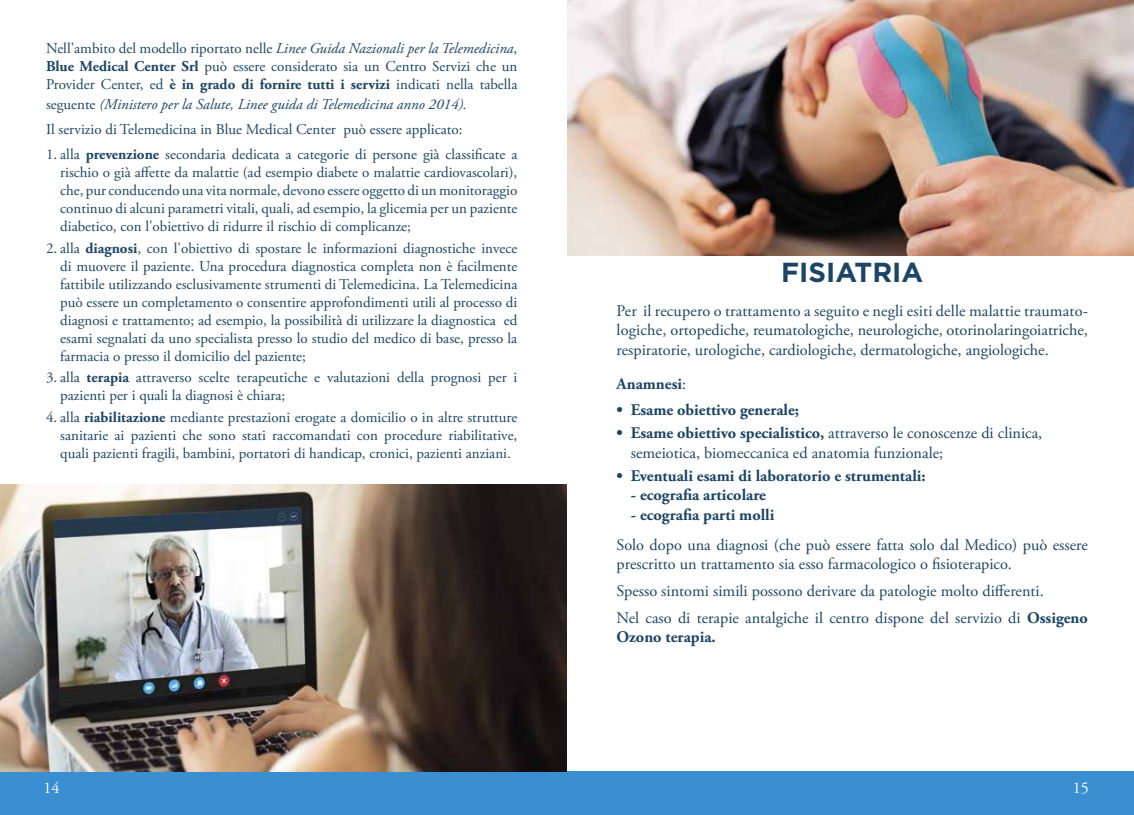
<style>
.page{position:relative;width:1134px;height:815px;background:#fff}
.page>*{position:absolute;margin:0;border:0;box-sizing:border-box;transform-origin:0 0}
.t1{font:700 27.5px "Gotham";color:#1c4565}
.t2{font:16.25px/19.5px "Adobe Garamond Pro";color:#1c4565}
.t3{font:700 16.25px "Adobe Garamond Pro";color:#1c4565}
.t4{font:16.25px "Adobe Garamond Pro";color:#fff}
.t5{font:15px/18px "Adobe Garamond Pro";color:#1c4565;text-align:justify}
.s1{font-style:italic}
.s2{font-weight:700}
.s3{font-weight:400}
</style>
<div class="page">
<div style="left:567px;top:771px;width:567px;height:44px;background:#398fd1"></div>
<div style="left:0;top:771px;width:567px;height:44px;background:#398fd1"></div>
<img style="left:567px;top:0;width:567px;height:255px">
<img style="left:0;top:484px;width:567px;height:287px">
<p class="t5" style="left:46px;top:40px;width:473px">Nell'ambito del modello riportato nelle <span class="s1">Linee Guida Nazionali per la Telemedicina</span>, <span class="s2">Blue Medical Center Srl</span> può essere considerato sia un Centro Servizi che un Provider Center, ed <span class="s2">è in grado di fornire tutti i servizi</span> indicati nella tabella</p>
<p class="t5" style="left:46px;top:92px;width:422px;line-height:25.1px">seguente <span class="s1">(Ministero per la Salute, Linee guida di Telemedicina anno 2014).<br></span>Il servizio di Telemedicina in Blue Medical Center può essere applicato:</p>
<p class="t5" style="left:60px;top:146px;width:459px;text-indent:-14px">1. alla <span class="s2">prevenzione</span> secondaria dedicata a categorie di persone già classificate a rischio o già affette da malattie (ad esempio diabete o malattie cardiovascolari), che, pur conducendo una vita normale, devono essere oggetto di un monitoraggio continuo di alcuni parametri vitali, quali, ad esempio, la glicemia per un paziente diabetico, con l'obiettivo di ridurre il rischio di complicanze;</p>
<p class="t5" style="left:60px;top:239px;width:459px;text-indent:-14px">2. alla <span class="s2">diagnosi</span>, con l'obiettivo di spostare le informazioni diagnostiche invece di muovere il paziente. Una procedura diagnostica completa non è facilmente fattibile utilizzando esclusivamente strumenti di Telemedicina. La Telemedicina può essere un completamento o consentire approfondimenti utili al processo di diagnosi e trattamento; ad esempio, la possibilità di utilizzare la diagnostica ed esami segnalati da uno specialista presso lo studio del medico di base, presso la farmacia o presso il domicilio del paziente;</p>
<p class="t5" style="left:60px;top:369px;width:459px;text-indent:-14px">3. alla <span class="s2">terapia</span> attraverso scelte terapeutiche e valutazioni della prognosi per i pazienti per i quali la diagnosi è chiara;</p>
<p class="t5" style="left:60px;top:408px;width:459px;text-indent:-14px">4. alla <span class="s2">riabilitazione</span> mediante prestazioni erogate a domicilio o in altre strutture sanitarie ai pazienti che sono stati raccomandati con procedure riabilitative, quali pazienti fragili, bambini, portatori di handicap, cronici, pazienti anziani.</p>
<h1 class="t1" style="left:781px;top:254px;width:144px">FISIATRIA</h1>
<p class="t2" style="left:617px;top:302px;width:473px;text-align:justify">Per il recupero o trattamento a seguito e negli esiti delle malattie traumato&shy;logiche, ortopediche, reumatologiche, neurologiche, otorinolaringoiatriche, respiratorie, urologiche, cardiologiche, dermatologiche, angiologiche.</p>
<p class="t3" style="left:617px;top:374px;width:71px">Anamnesi<span class="s3">:</span></p>
<p class="t3" style="left:617px;top:401px;width:184px">• Esame obiettivo generale;</p>
<p class="t2" style="left:631px;top:424px;width:413px;text-indent:-14px"><span class="s2">• Esame obiettivo specialistico,</span> attraverso le conoscenze di clinica, semeiotica, biomeccanica ed anatomia funzionale;</p>
<p class="t3" style="left:617px;top:466px;width:311px">• Eventuali esami di laboratorio e strumentali:</p>
<p class="t3" style="left:631px;top:486px;width:137px">- ecografia articolare</p>
<p class="t3" style="left:631px;top:505px;width:145px">- ecografia parti molli</p>
<p class="t2" style="left:617px;top:536px;width:473px">Solo dopo una diagnosi (che può essere fatta solo dal Medico) può essere prescritto un trattamento sia esso farmacologico o fisioterapico.</p>
<p class="t2" style="left:617px;top:578px;width:473px;line-height:26.6px">Spesso sintomi simili possono derivare da patologie molto differenti.<br>Nel caso di terapie antalgiche il centro dispone del servizio di <span class="s2">Ossigeno</span></p>
<p class="t3" style="left:617px;top:627px;width:101px">Ozono terapia.</p>
<p class="t4" style="left:43px;top:778px;width:18px">14</p>
<p class="t4" style="left:1073px;top:778px;width:18px">15</p>
</div>
